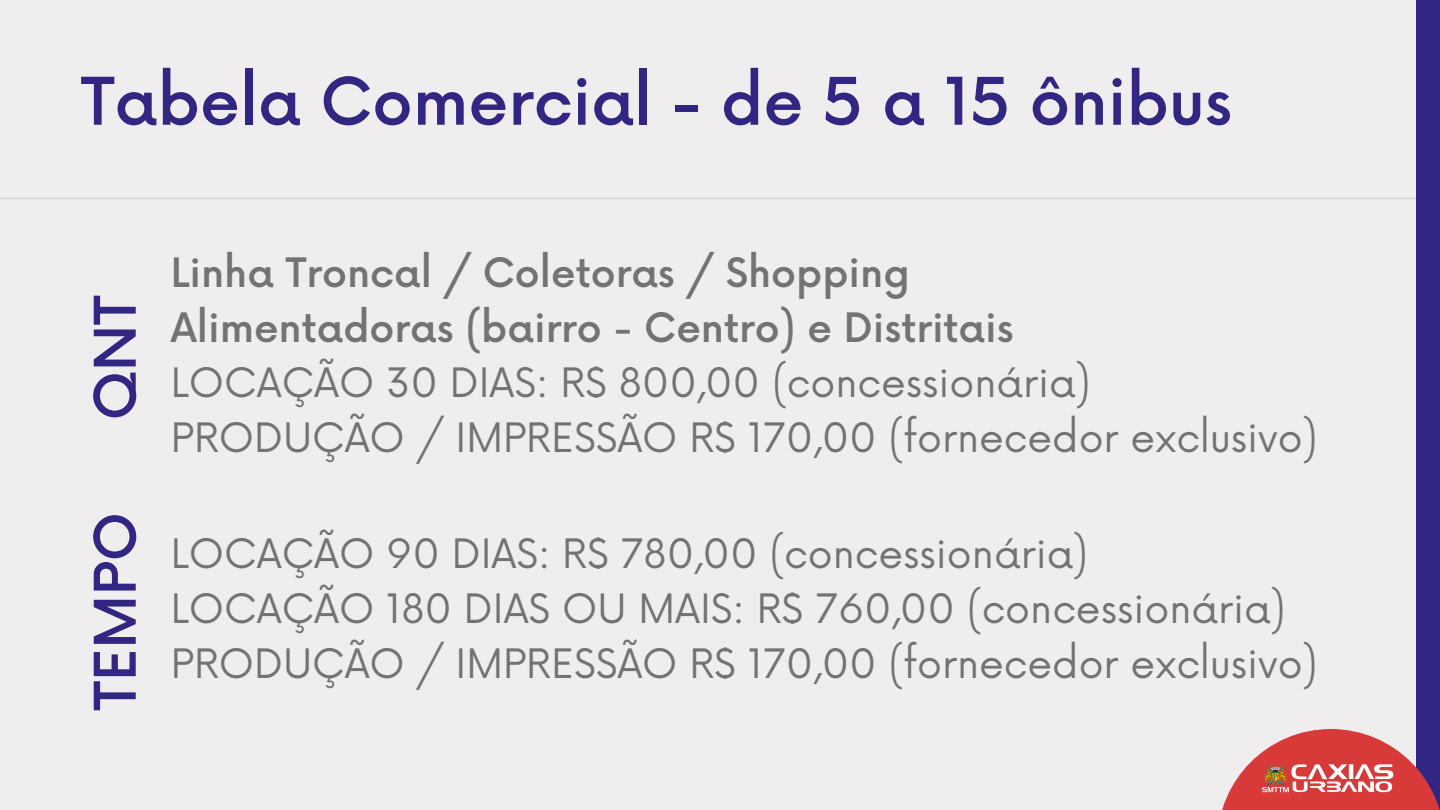
<style>
.page{position:relative;width:1440px;height:810px;background:#efeded}
.page>*{position:absolute;margin:0;border:0;box-sizing:border-box;transform-origin:0 0}
.t1{font:500 64px "Now";color:#312783}
.t2{font:500 56px "Now";color:#312783}
.t3{font:39.5px "Now";color:#737373}
.t4{font:500 39.5px "Now";color:#737373}
</style>
<div class="page">
<hr style="left:0;top:198px;width:1440px;height:1px;background:#d6d6d6">
<div style="left:1416px;top:0;width:24px;height:810px;background:#312783"></div>
<svg style="left:1222px;top:729px;width:218px;height:81px"></svg>
<img style="left:1247px;top:758px;width:163px;height:42px">
<p class="t1" style="left:81px;top:67px;width:1152px">Tabela Comercial - de 5 a 15 ônibus</p>
<p class="t2" style="left:85px;top:420px;width:126px;rotate:-90deg">QNT</p>
<p class="t2" style="left:85px;top:710px;width:200px;rotate:-90deg">TEMPO</p>
<p class="t4" style="left:171px;top:252px;width:741px">Linha Troncal / Coletoras / Shopping</p>
<p class="t4" style="left:171px;top:307px;width:844px">Alimentadoras (bairro - Centro) e Distritais</p>
<p class="t3" style="left:171px;top:361px;width:921px">LOCAÇÃO 30 DIAS: R$ 800,00 (concessionária)</p>
<p class="t3" style="left:171px;top:415px;width:1148px">PRODUÇÃO / IMPRESSÃO R$ 170,00 (fornecedor exclusivo)</p>
<h2 class="t3" style="left:171px;top:532px;width:919px">LOCAÇÃO 90 DIAS: R$ 780,00 (concessionária)</h2>
<h2 class="t3" style="left:171px;top:587px;width:1116px">LOCAÇÃO 180 DIAS OU MAIS: R$ 760,00 (concessionária)</h2>
<p class="t3" style="left:171px;top:641px;width:1148px">PRODUÇÃO / IMPRESSÃO R$ 170,00 (fornecedor exclusivo)</p>
</div>
